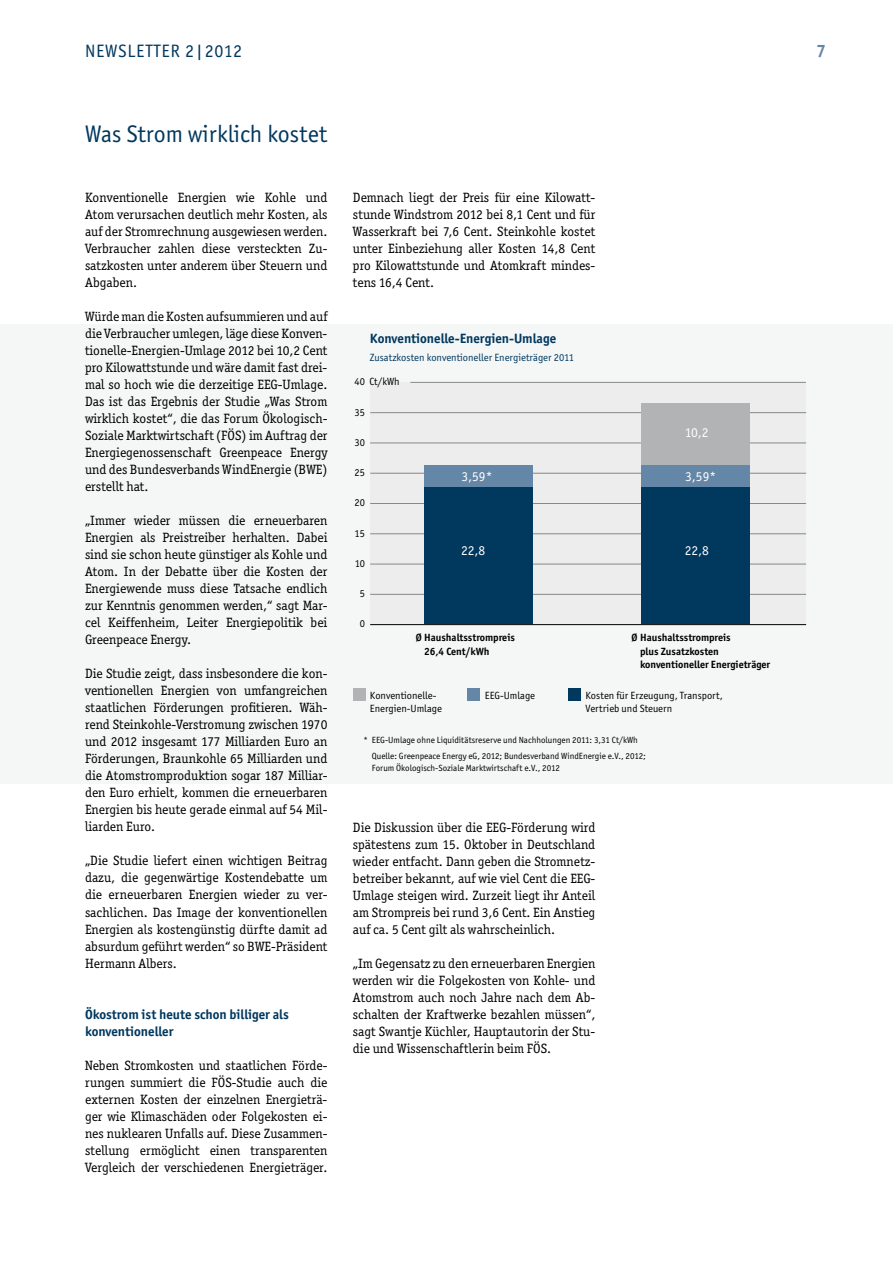
<style>
.page{position:relative;width:893px;height:1263px;background:#fff}
.page>*{position:absolute;margin:0;border:0;box-sizing:border-box;transform-origin:0 0}
.t1{font:24px "Officina San ITC";color:#00385e}
.t2{font:18px "Officina San ITC";letter-spacing:.04em;color:#00385e}
.t3{font:700 18px "Officina San ITC";color:#6587a7}
.t4{font:13.5px/17px "Officina Ser ITC";color:#000;text-align:justify}
.t5{font:700 13.5px/17px "Officina San ITC";color:#00385e}
.t6{font:13.5px "Officina San ITC";color:#fff}
.t7{font:10.5px "Officina San ITC";color:#000}
.t8{font:700 10.5px/13.5px "Officina San ITC";color:#000}
.t9{font:10.5px "Officina San ITC";color:#00385e}
.t10{font:9px/16.5px "Officina San ITC";color:#000}
</style>
<div class="page">
<div style="left:0;top:325px;width:893px;height:459px;background:#f5f6f6"></div>
<div style="left:370px;top:382px;width:436px;height:242px;background:#ededee"></div>
<hr style="left:370px;top:624px;width:436px;height:1px;background:#000">
<hr style="left:370px;top:594px;width:436px;height:1px;background:#868889">
<hr style="left:370px;top:564px;width:436px;height:1px;background:#868889">
<hr style="left:370px;top:533px;width:436px;height:1px;background:#868889">
<hr style="left:370px;top:503px;width:436px;height:1px;background:#868889">
<hr style="left:370px;top:473px;width:436px;height:1px;background:#868889">
<hr style="left:370px;top:443px;width:436px;height:1px;background:#868889">
<hr style="left:370px;top:412px;width:436px;height:1px;background:#868889">
<hr style="left:410px;top:382px;width:396px;height:1px;background:#868889">
<div style="left:424px;top:486px;width:109px;height:138px;background:#00385e"></div>
<div style="left:641px;top:486px;width:108px;height:138px;background:#00385e"></div>
<div style="left:424px;top:465px;width:109px;height:21px;background:#6587a7"></div>
<div style="left:641px;top:465px;width:108px;height:21px;background:#6587a7"></div>
<div style="left:641px;top:403px;width:108px;height:62px;background:#b1b3b5"></div>
<div style="left:353px;top:688px;width:13px;height:13px;background:#b1b3b5"></div>
<div style="left:467px;top:688px;width:13px;height:13px;background:#6587a7"></div>
<div style="left:568px;top:688px;width:13px;height:13px;background:#00385e"></div>
<h2 class="t2" style="left:85px;top:41px;width:159px">Newsletter 2|2012</h2>
<h2 class="t3" style="left:816px;top:40px;width:11px">7</h2>
<h1 class="t1" style="left:85px;top:120px;width:244px">Was Strom wirklich kostet</h1>
<p class="t4" style="left:85px;top:189px;width:244px">Konventionelle Energien wie Kohle und Atom verursachen deutlich mehr Kosten, als auf der Stromrechnung ausgewiesen werden.<br>Verbraucher zahlen diese versteckten Zu&shy;satzkosten unter anderem über Steuern und Abgaben.</p>
<p class="t4" style="left:85px;top:308px;width:244px">Würde man die Kosten aufsummieren und auf die Verbraucher umlegen, läge diese Konven&shy;tionelle-Energien-Umlage 2012 bei 10,2 Cent pro Kilowattstunde und wäre damit fast drei&shy;mal so hoch wie die derzeitige EEG-Umlage.<br>Das ist das Ergebnis der Studie „Was Strom wirklich kostet“, die das Forum Ökologisch-Soziale Marktwirtschaft (FÖS) im Auftrag der Energiegenossenschaft Greenpeace Energy und des Bundesverbands WindEnergie (BWE) erstellt hat.</p>
<p class="t4" style="left:85px;top:512px;width:244px">„Immer wieder müssen die erneuerbaren Energien als Preistreiber herhalten. Dabei sind sie schon heute günstiger als Kohle und Atom. In der Debatte über die Kosten der Energiewende muss diese Tatsache endlich zur Kenntnis genommen werden,“ sagt Mar&shy;cel Keiffenheim, Leiter Energiepolitik bei Greenpeace Energy.</p>
<p class="t4" style="left:85px;top:665px;width:244px">Die Studie zeigt, dass insbesondere die kon&shy;ventionellen Energien von umfangreichen staatlichen Förderungen profitieren. Wäh&shy;rend Steinkohle-Verstromung zwischen 1970 und 2012 insgesamt 177 Milliarden Euro an Förderungen, Braunkohle 65 Milliarden und die Atomstromproduktion sogar 187 Milliar&shy;den Euro erhielt, kommen die erneuerbaren Energien bis heute gerade einmal auf 54 Mil&shy;liarden Euro.</p>
<p class="t4" style="left:85px;top:852px;width:244px">„Die Studie liefert einen wichtigen Beitrag dazu, die gegenwärtige Kostendebatte um die erneuerbaren Energien wieder zu ver&shy;sachlichen. Das Image der konventionellen Energien als kostengünstig dürfte damit ad absurdum geführt werden“ so BWE-Präsident Hermann Albers.</p>
<p class="t5" style="left:85px;top:1005px;width:205px">Ökostrom ist heute schon billiger als konventioneller</p>
<p class="t4" style="left:85px;top:1056px;width:244px">Neben Stromkosten und staatlichen Förde&shy;rungen summiert die FÖS-Studie auch die externen Kosten der einzelnen Energieträ&shy;ger wie Klimaschäden oder Folgekosten ei&shy;nes nuklearen Unfalls auf. Diese Zusammen&shy;stellung ermöglicht einen transparenten Vergleich der verschiedenen Energieträger.</p>
<p class="t4" style="left:353px;top:189px;width:244px">Demnach liegt der Preis für eine Kilowatt&shy;stunde Windstrom 2012 bei 8,1 Cent und für Wasserkraft bei 7,6 Cent. Steinkohle kostet unter Einbeziehung aller Kosten 14,8 Cent pro Kilowattstunde und Atomkraft mindes&shy;tens 16,4 Cent.</p>
<p class="t5" style="left:370px;top:329px;width:188px">Konventionelle-Energien-Umlage</p>
<p class="t9" style="left:370px;top:351px;width:206px">Zusatzkosten konventioneller Energieträger 2011</p>
<p class="t7" style="left:354px;top:376px;width:47px">40 Ct/kWh</p>
<p class="t7" style="left:354px;top:406px;width:12px">35</p>
<p class="t7" style="left:354px;top:436px;width:12px">30</p>
<p class="t7" style="left:354px;top:466px;width:12px">25</p>
<p class="t7" style="left:354px;top:497px;width:12px">20</p>
<p class="t7" style="left:355px;top:527px;width:12px">15</p>
<p class="t7" style="left:355px;top:557px;width:12px">10</p>
<p class="t7" style="left:360px;top:587px;width:7px">5</p>
<p class="t7" style="left:360px;top:618px;width:7px">0</p>
<p class="t6" style="left:461px;top:469px;width:32px">3,59*</p>
<p class="t6" style="left:461px;top:542px;width:26px">22,8</p>
<p class="t6" style="left:685px;top:425px;width:25px">10,2</p>
<p class="t6" style="left:685px;top:469px;width:32px">3,59*</p>
<p class="t6" style="left:685px;top:542px;width:26px">22,8</p>
<p class="t8" style="left:424px;top:631px;width:92px;text-indent:-9px">Ø Haushaltsstrompreis<br>26,4 Cent/kWh</p>
<p class="t8" style="left:640px;top:631px;width:132px;text-indent:-9px">Ø Haushaltsstrompreis<br>plus Zusatzkosten konventioneller Energieträger</p>
<p class="t7" style="left:370px;top:689px;width:68px">Konventionelle-</p>
<p class="t7" style="left:485px;top:689px;width:52px">EEG-Umlage</p>
<p class="t7" style="left:586px;top:689px;width:139px">Kosten für Erzeugung, Transport,</p>
<p class="t7" style="left:370px;top:702px;width:73px">Energien-Umlage</p>
<p class="t7" style="left:586px;top:702px;width:88px">Vertrieb und Steuern</p>
<p class="t10" style="left:372px;top:731px;width:275px;text-indent:-9px">* EEG-Umlage ohne Liquiditätsreserve und Nachholungen 2011: 3,31 Ct/kWh<br>Quelle: Greenpeace Energy eG, 2012; Bundesverband WindEnergie e.V., 2012;</p>
<p class="t10" style="left:372px;top:760px;width:189px">Forum Ökologisch-Soziale Marktwirtschaft e.V., 2012</p>
<p class="t4" style="left:353px;top:818px;width:244px">Die Diskussion über die EEG-Förderung wird spätestens zum 15. Oktober in Deutschland wieder entfacht. Dann geben die Stromnetz&shy;betreiber bekannt, auf wie viel Cent die EEG-Umlage steigen wird. Zurzeit liegt ihr Anteil am Strompreis bei rund 3,6 Cent. Ein Anstieg auf ca. 5 Cent gilt als wahrscheinlich.</p>
<p class="t4" style="left:353px;top:954px;width:244px">„Im Gegensatz zu den erneuerbaren Energien werden wir die Folgekosten von Kohle- und Atomstrom auch noch Jahre nach dem Ab&shy;schalten der Kraftwerke bezahlen müssen“, sagt Swantje Küchler, Hauptautorin der Stu&shy;die und Wissenschaftlerin beim FÖS.</p>
</div>
